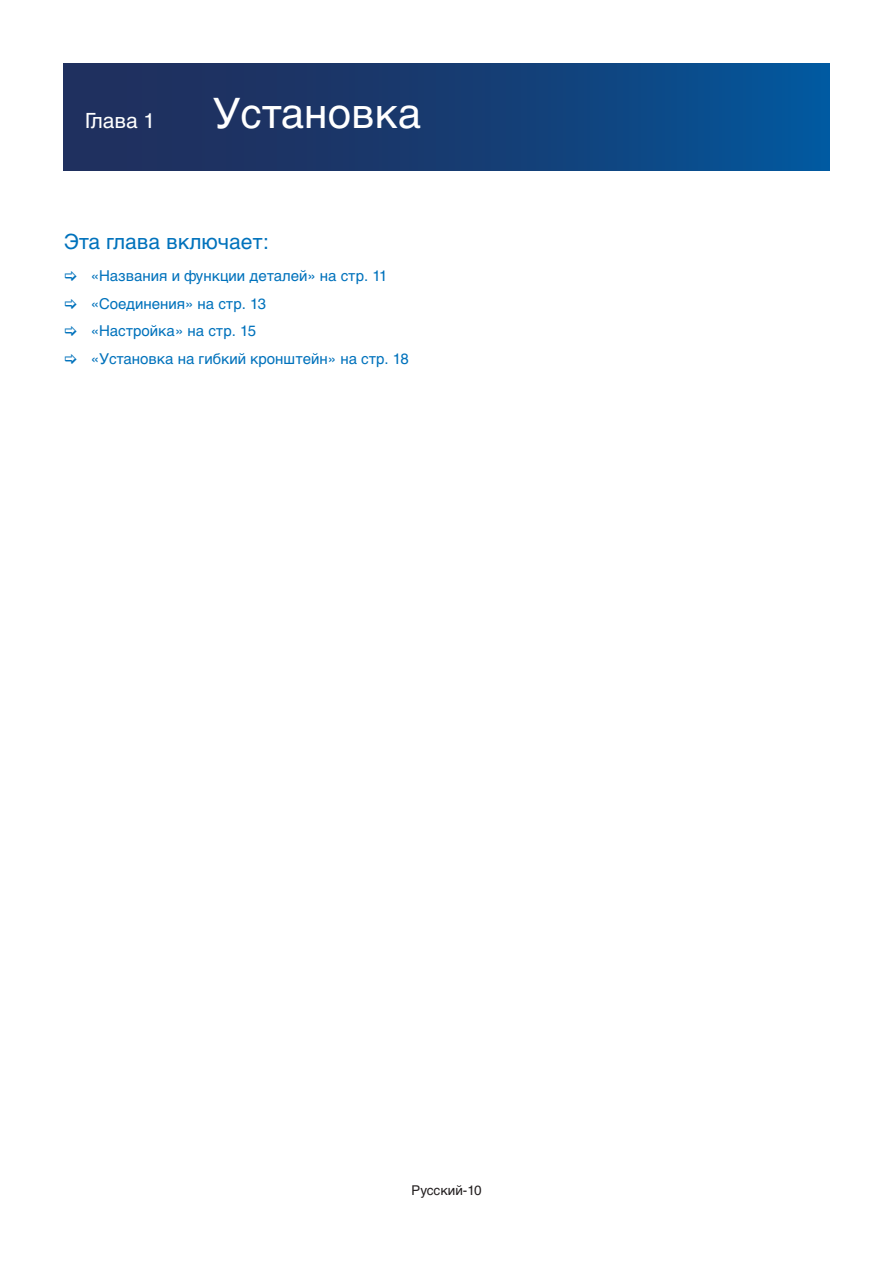
<style>
.page{position:relative;width:893px;height:1263px;background:#fff}
.page>*{position:absolute;margin:0;border:0;box-sizing:border-box;transform-origin:0 0}
.t1{font:42px "Helvetica Cyr Upright";color:#fff}
.t2{font:21px "Helvetica Cyr Upright";color:#0072bc}
.t3{font:21px "Helvetica Cyr Upright";color:#fff}
.t4{font:15px/27.8px "Helvetica Cyr Upright";color:#0072bc}
.t5{font:13.5px "Helvetica Cyr Upright";color:#231f20}
</style>
<div class="page">
<div style="left:64px;top:64px;width:765px;height:107px;background:linear-gradient(to right,#242954,#055497)"></div>
<h2 class="t3" style="left:85px;top:109px;width:72px">Глава 1</h2>
<h1 class="t1" style="left:213px;top:90px;width:210px">Установка</h1>
<h2 class="t2" style="left:64px;top:230px;width:207px">Эта глава включает:</h2>
<p class="t4" style="left:91px;top:262px;width:320px">«Названия и функции деталей» на стр. 11 «Соединения» на стр. 13<br>«Настройка» на стр. 15<br>«Установка на гибкий кронштейн» на стр. 18</p>
<p class="t5" style="left:411px;top:1182px;width:72px">Русский-10</p>
</div>
